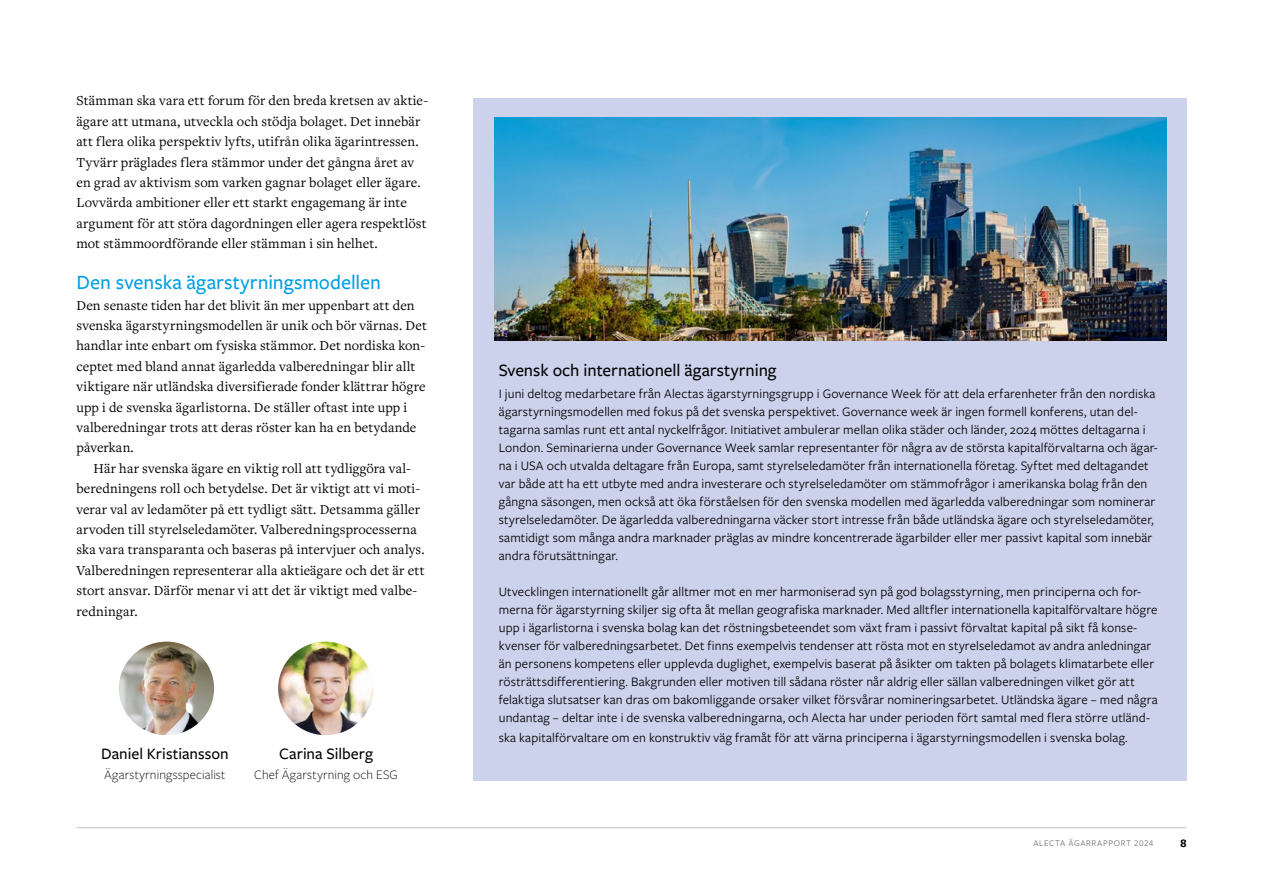
<style>
.page{position:relative;width:1263px;height:893px;background:#fff}
.page>*{position:absolute;margin:0;border:0;box-sizing:border-box;transform-origin:0 0}
.t1{font:500 21px "Freight Sans Pro";color:#009fe3}
.t2{font:500 18px "Freight Sans Pro";color:#000}
.t3{font:500 16.5px "Freight Sans Pro";color:#000}
.t4{font:14.25px/20.4px "Freight Text Pro";letter-spacing:.01em;color:#000}
.t5{font:13.5px/18px "Freight Sans Pro";letter-spacing:.01em;color:#000}
.t6{font:300 13.5px "Freight Sans Pro";letter-spacing:.01em;color:#000}
.t7{font:700 12px "Freight Sans Pro";color:#000}
.t8{font:9px "Freight Sans Pro";letter-spacing:.07em;color:#706f6f}
</style>
<div class="page">
<hr style="left:77px;top:827px;width:1109px;height:1px;background:#000">
<img style="left:119px;top:642px;width:95px;height:93px">
<img style="left:278px;top:642px;width:95px;height:93px">
<div style="left:473px;top:98px;width:713px;height:682px;background:#ccd2ec"></div>
<img style="left:495px;top:117px;width:671px;height:224px">
<p class="t4" style="left:77px;top:90px;width:353px">Stämman ska vara ett forum för den breda kretsen av aktie&shy;ägare att utmana, utveckla och stödja bolaget. Det innebär att flera olika perspektiv lyfts, utifrån olika ägarintressen.<br>Tyvärr präglades flera stämmor under det gångna året av en grad av aktivism som varken gagnar bolaget eller ägare.<br>Lovvärda ambitioner eller ett starkt engagemang är inte argument för att störa dagordningen eller agera respektlöst mot stämmoordförande eller stämman i sin helhet.</p>
<h1 class="t1" style="left:77px;top:268px;width:306px">Den svenska ägarstyrningsmodellen</h1>
<p class="t4" style="left:77px;top:294px;width:352px">Den senaste tiden har det blivit än mer uppenbart att den svenska ägarstyrningsmodellen är unik och bör värnas. Det handlar inte enbart om fysiska stämmor. Det nordiska kon&shy;ceptet med bland annat ägarledda valberedningar blir allt viktigare när utländska diversifierade fonder klättrar högre upp i de svenska ägarlistorna. De ställer oftast inte upp i valberedningar trots att deras röster kan ha en betydande påverkan.</p>
<p class="t4" style="left:77px;top:458px;width:350px;text-indent:17px">Här har svenska ägare en viktig roll att tydliggöra val&shy;beredningens roll och betydelse. Det är viktigt att vi moti&shy;verar val av ledamöter på ett tydligt sätt. Detsamma gäller arvoden till styrelseledamöter. Valberedningsprocesserna ska vara transparanta och baseras på intervjuer och analys.<br>Valberedningen representerar alla aktieägare och det är ett stort ansvar. Därför menar vi att det är viktigt med valbe&shy;redningar.</p>
<p class="t3" style="left:101px;top:742px;width:129px">Daniel Kristiansson</p>
<p class="t6" style="left:104px;top:766px;width:123px">Ägarstyrningsspecialist</p>
<p class="t3" style="left:279px;top:742px;width:95px">Carina Silberg</p>
<p class="t6" style="left:254px;top:766px;width:145px">Chef Ägarstyrning och ESG</p>
<h2 class="t2" style="left:499px;top:358px;width:279px">Svensk och internationell ägarstyrning</h2>
<p class="t5" style="left:499px;top:384px;width:660px">I juni deltog medarbetare från Alectas ägarstyrningsgrupp i Governance Week för att dela erfarenheter från den nordiska ägarstyrningsmodellen med fokus på det svenska perspektivet. Governance week är ingen formell konferens, utan del&shy;tagarna samlas runt ett antal nyckelfrågor. Initiativet ambulerar mellan olika städer och länder, 2024 möttes deltagarna i London. Seminarierna under Governance Week samlar representanter för några av de största kapitalförvaltarna och ägar&shy;na i USA och utvalda deltagare från Europa, samt styrelseledamöter från internationella företag. Syftet med deltagandet var både att ha ett utbyte med andra investerare och styrelseledamöter om stämmofrågor i amerikanska bolag från den gångna säsongen, men också att öka förståelsen för den svenska modellen med ägarledda valberedningar som nominerar styrelseledamöter. De ägarledda valberedningarna väcker stort intresse från både utländska ägare och styrelseledamöter, samtidigt som många andra marknader präglas av mindre koncentrerade ägarbilder eller mer passivt kapital som innebär andra förutsättningar.</p>
<p class="t5" style="left:499px;top:582px;width:660px">Utvecklingen internationellt går alltmer mot en mer harmoniserad syn på god bolagsstyrning, men principerna och for&shy;merna för ägarstyrning skiljer sig ofta åt mellan geografiska marknader. Med alltfler internationella kapitalförvaltare högre upp i ägarlistorna i svenska bolag kan det röstningsbeteendet som växt fram i passivt förvaltat kapital på sikt få konse&shy;kvenser för valberedningsarbetet. Det finns exempelvis tendenser att rösta mot en styrelseledamot av andra anledningar än personens kompetens eller upplevda duglighet, exempelvis baserat på åsikter om takten på bolagets klimatarbete eller rösträttsdifferentiering. Bakgrunden eller motiven till sådana röster når aldrig eller sällan valberedningen vilket gör att felaktiga slutsatser kan dras om bakomliggande orsaker vilket försvårar nomineringsarbetet. Utländska ägare – med några undantag – deltar inte i de svenska valberedningarna, och Alecta har under perioden fört samtal med flera större utländ-</p>
<p class="t5" style="left:499px;top:728px;width:630px">ska kapitalförvaltare om en konstruktiv väg framåt för att värna principerna i ägarstyrningsmodellen i svenska bolag.</p>
<p class="t8" style="left:1033px;top:837px;width:122px">ALECTA ÄGARRAPPORT 2024</p>
<p class="t7" style="left:1180px;top:835px;width:7px">8</p>
</div>
